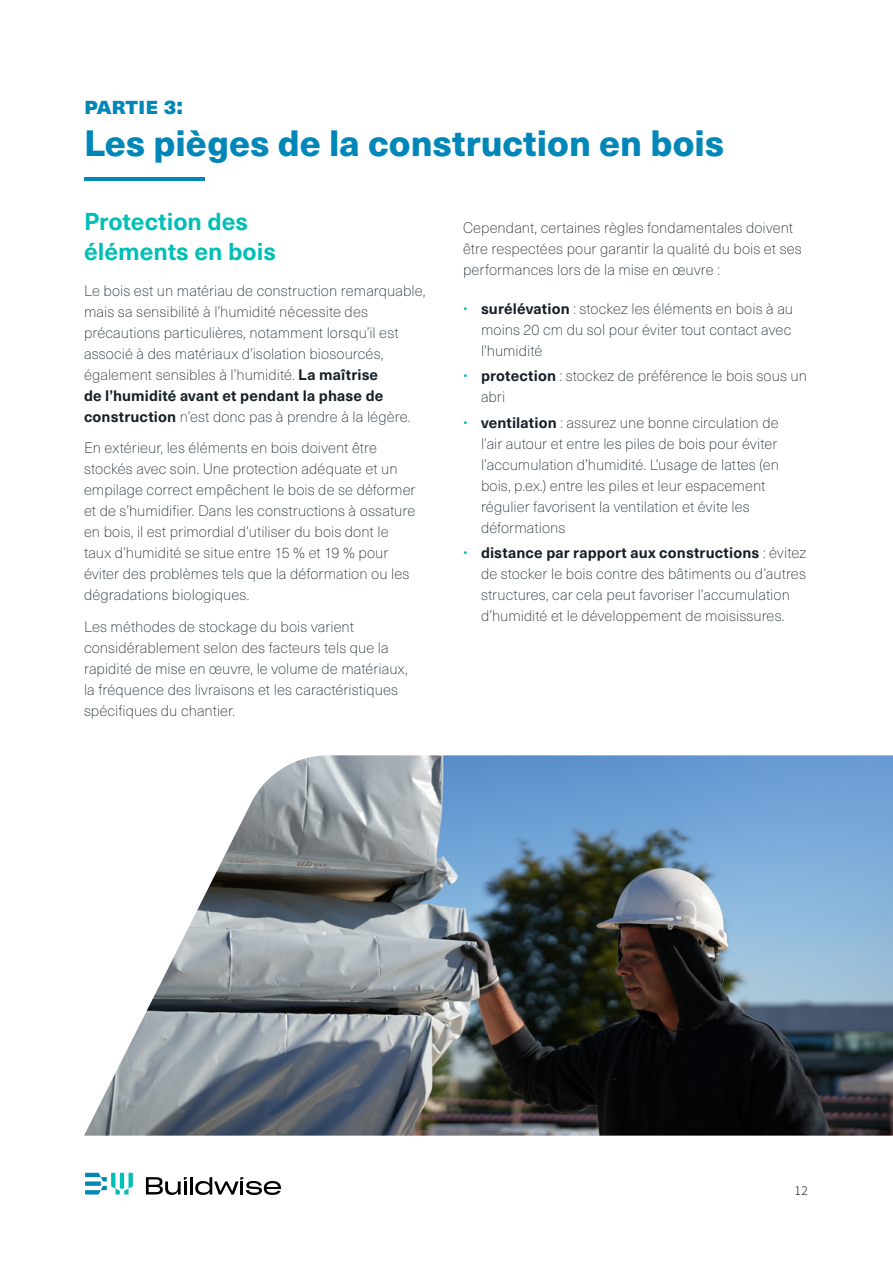
<style>
.page{position:relative;width:893px;height:1263px;background:#fff}
.page>*{position:absolute;margin:0;border:0;box-sizing:border-box;transform-origin:0 0}
.t1{font:800 36px "Neue Haas Unica W1 G";color:#0087b7}
.t2{font:700 24px/30px "Neue Haas Unica W1 G";color:#00bfb6}
.t3{font:800 24px "Neue Haas Unica W1 G";letter-spacing:-.005em;color:#0087b7}
.t4{font:100 15px/21px "Neue Haas Unica W1 G";letter-spacing:.005em;color:#142028}
.t5{font:13.5px "Source Sans Variable";color:#000}
.s1{font-weight:700}
.s2{color:#00bfb6}
</style>
<div class="page">
<svg style="left:146px;top:1177px;width:41px;height:18px"></svg>
<hr style="left:190px;top:1177px;width:3px;height:17px;background:#000">
<svg style="left:195px;top:1177px;width:86px;height:18px"></svg>
<svg style="left:85px;top:1173px;width:48px;height:21px"></svg>
<hr style="left:120px;top:1173px;width:4px;height:15px;background:#00bfb6">
<hr style="left:84px;top:177px;width:120px;height:3px;background:#0087b7">
<img style="left:84px;top:755px;width:809px;height:381px">
<h2 class="t3" style="left:84px;top:87px;width:101px">partie 3:</h2>
<h1 class="t1" style="left:84px;top:116px;width:642px">Les pièges de la construction en bois</h1>
<h2 class="t2" style="left:84px;top:205px;width:193px">Protection des éléments en bois</h2>
<p class="t4" style="left:84px;top:279px;width:343px">Le bois est un matériau de construction remarquable, mais sa sensibilité à l’humidité nécessite des précautions particulières, notamment lorsqu’il est associé à des matériaux d’isolation biosourcés, également sensibles à l’humidité. <span class="s1">La maîtrise<br>de l’humidité avant et pendant la phase de construction</span> n’est donc pas à prendre à la légère.</p>
<p class="t4" style="left:84px;top:437px;width:333px">En extérieur, les éléments en bois doivent être stockés avec soin. Une protection adéquate et un empilage correct empêchent le bois de se déformer et de s’humidifier. Dans les constructions à ossature en bois, il est primordial d’utiliser du bois dont le taux d’humidité se situe entre 15 % et 19 % pour éviter des problèmes tels que la déformation ou les dégradations biologiques.</p>
<p class="t4" style="left:84px;top:615px;width:325px">Les méthodes de stockage du bois varient considérablement selon des facteurs tels que la rapidité de mise en œuvre, le volume de matériaux, la fréquence des livraisons et les caractéristiques spécifiques du chantier.</p>
<p class="t4" style="left:463px;top:216px;width:340px">Cependant, certaines règles fondamentales doivent être respectées pour garantir la qualité du bois et ses performances lors de la mise en œuvre :</p>
<p class="t4" style="left:481px;top:297px;width:314px;text-indent:-18px"><span class="s2">•</span> <span class="s1">surélévation</span> : stockez les éléments en bois à au moins 20 cm du sol pour éviter tout contact avec l’humidité</p>
<p class="t4" style="left:481px;top:365px;width:328px;text-indent:-18px"><span class="s2">•</span> <span class="s1">protection</span> : stockez de préférence le bois sous un abri</p>
<p class="t4" style="left:481px;top:411px;width:299px;text-indent:-18px"><span class="s2">•</span> <span class="s1">ventilation</span> : assurez une bonne circulation de l’air autour et entre les piles de bois pour éviter l’accumulation d’humidité. L’usage de lattes (en bois, p.ex.) entre les piles et leur espacement régulier favorisent la ventilation et évite les déformations</p>
<p class="t4" style="left:481px;top:542px;width:327px;text-indent:-18px"><span class="s2">•</span> <span class="s1">distance par rapport aux constructions</span> : évitez de stocker le bois contre des bâtiments ou d’autres structures, car cela peut favoriser l’accumulation d’humidité et le développement de moisissures.</p>
<p class="t5" style="left:794px;top:1182px;width:15px">12</p>
</div>
